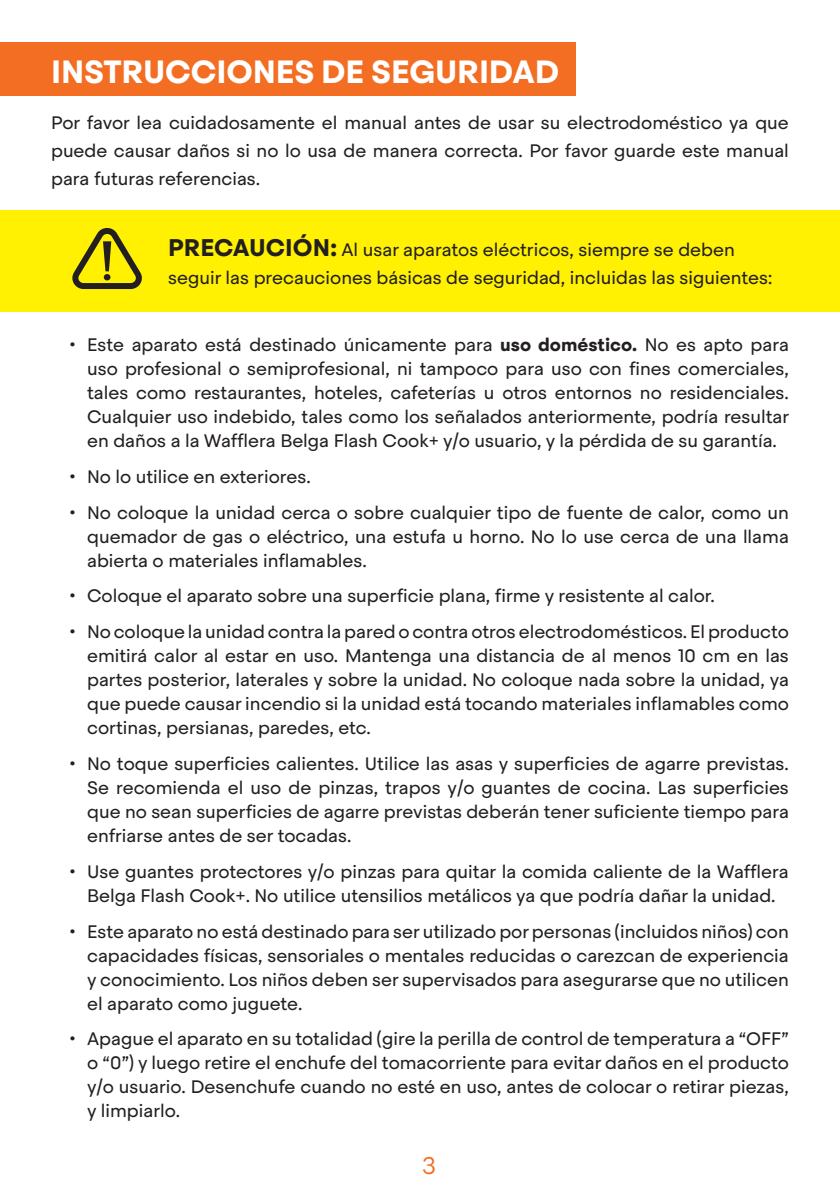
<style>
.page{position:relative;width:840px;height:1191px;background:#fff}
.page>*{position:absolute;margin:0;border:0;box-sizing:border-box;transform-origin:0 0}
.t1{font:700 32px "Steradian";letter-spacing:-.005em;color:#fff}
.t2{font:300 24px "Steradian";color:#f36e23}
.t3{font:18px/24px "Steradian";color:#231f20;text-align:justify}
.s1{font-weight:700;font-size:24px}
.s2{font-weight:700}
</style>
<div class="page">
<div style="left:0;top:43px;width:574px;height:53px;background:#f36e23"></div>
<hr style="left:0;top:0;width:1px;height:1191px;background:#000">
<div style="left:0;top:210px;width:839px;height:102px;background:#fff101"></div>
<svg style="left:72px;top:228px;width:70px;height:62px"></svg>
<h1 class="t1" style="left:51px;top:52px;width:509px">INSTRUCCIONES DE SEGURIDAD</h1>
<p class="t3" style="left:51px;top:108px;width:739px;line-height:28px">Por favor lea cuidadosamente el manual antes de usar su electrodoméstico ya que puede causar daños si no lo usa de manera correcta. Por favor guarde este manual para futuras referencias.</p>
<p class="t3" style="left:168px;top:235px;width:605px;line-height:28px"><span class="s1">PRECAUCIÓN:</span> Al usar aparatos eléctricos, siempre se deben seguir las precauciones básicas de seguridad, incluidas las siguientes:</p>
<p class="t3" style="left:87px;top:333px;width:703px;text-indent:-18px">• Este aparato está destinado únicamente para <span class="s2">uso doméstico.</span> No es apto para uso profesional o semiprofesional, ni tampoco para uso con fines comerciales, tales como restaurantes, hoteles, cafeterías u otros entornos no residenciales.<br>Cualquier uso indebido, tales como los señalados anteriormente, podría resultar en daños a la Wafflera Belga Flash Cook+ y/o usuario, y la pérdida de su garantía.</p>
<p class="t3" style="left:69px;top:464px;width:243px">• No lo utilice en exteriores.</p>
<p class="t3" style="left:87px;top:500px;width:703px;text-indent:-18px">• No coloque la unidad cerca o sobre cualquier tipo de fuente de calor, como un quemador de gas o eléctrico, una estufa u horno. No lo use cerca de una llama abierta o materiales inflamables.</p>
<p class="t3" style="left:69px;top:584px;width:647px">• Coloque el aparato sobre una superficie plana, firme y resistente al calor.</p>
<p class="t3" style="left:87px;top:620px;width:703px;text-indent:-18px">• No coloque la unidad contra la pared o contra otros electrodomésticos. El producto emitirá calor al estar en uso. Mantenga una distancia de al menos 10 cm en las partes posterior, laterales y sobre la unidad. No coloque nada sobre la unidad, ya que puede causar incendio si la unidad está tocando materiales inflamables como cortinas, persianas, paredes, etc.</p>
<p class="t3" style="left:87px;top:751px;width:703px;text-indent:-18px">• No toque superficies calientes. Utilice las asas y superficies de agarre previstas.<br>Se recomienda el uso de pinzas, trapos y/o guantes de cocina. Las superficies que no sean superficies de agarre previstas deberán tener suficiente tiempo para enfriarse antes de ser tocadas.</p>
<p class="t3" style="left:69px;top:859px;width:720px;text-align:center">• Use guantes protectores y/o pinzas para quitar la comida caliente de la Wafflera<br>Belga Flash Cook+. No utilice utensilios metálicos ya que podría dañar la unidad.</p>
<p class="t3" style="left:87px;top:919px;width:703px;text-indent:-18px">• Este aparato no está destinado para ser utilizado por personas (incluidos niños) con capacidades físicas, sensoriales o mentales reducidas o carezcan de experiencia y conocimiento. Los niños deben ser supervisados para asegurarse que no utilicen el aparato como juguete.</p>
<p class="t3" style="left:87px;top:1027px;width:703px;text-indent:-18px">• Apague el aparato en su totalidad (gire la perilla de control de temperatura a “OFF” o “0”) y luego retire el enchufe del tomacorriente para evitar daños en el producto y/o usuario. Desenchufe cuando no esté en uso, antes de colocar o retirar piezas, y limpiarlo.</p>
<h2 class="t2" style="left:422px;top:1151px;width:15px">3</h2>
</div>
